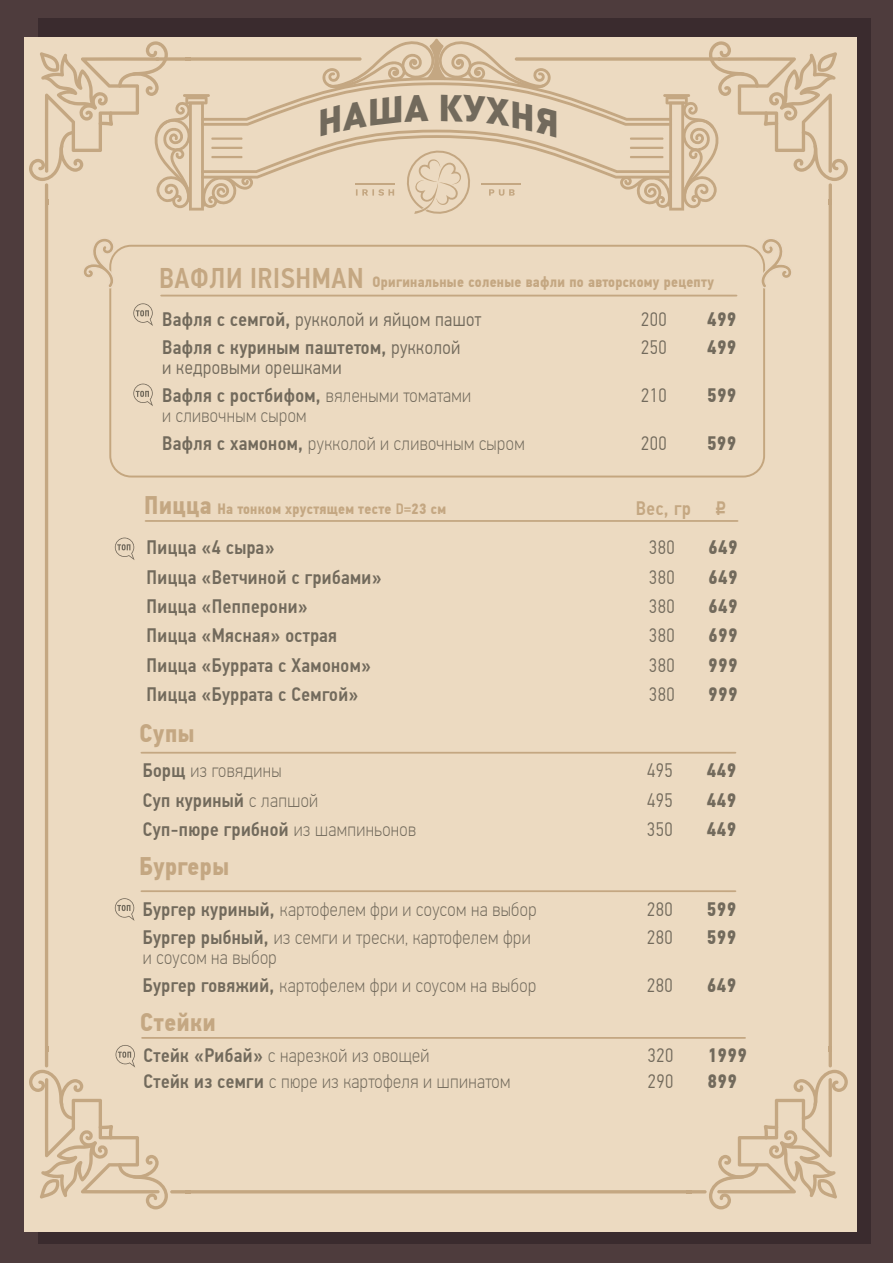
<style>
.page{position:relative;width:893px;height:1263px;background:#4e3c3d}
.page>*{position:absolute;margin:0;border:0;box-sizing:border-box;transform-origin:0 0}
.t1{font:700 25.5px "PF Din Text Cond Pro";letter-spacing:.02em;color:#c4a782}
.t2{font:100 19.5px/28.5px "PF Din Text Cond Pro";letter-spacing:.02em;color:#726a5c}
.t3{font:500 19.5px "PF Din Text Cond Pro";letter-spacing:.02em;color:#726a5c}
.t4{font:300 19.5px/28.5px "PF Din Text Cond Pro";letter-spacing:.02em;color:#726a5c}
.t5{font:700 19.5px "PF Din Text Cond Pro";letter-spacing:.02em;color:#726a5c}
.t6{font:500 19.5px "PF Din Text Cond Pro";color:#c4a782}
.t7{font:19.5px "ALS Rubl";color:#c4a782;scale:.76 1}
.t8{font:700 15px "PF Din Text Cond Pro";letter-spacing:.02em;color:#c4a782}
.s1{font-weight:500;font-size:28.5px}
.s2{font-weight:500}
.s3{font-weight:300}
.s4{font-weight:100}
.s5{font-size:25.5px}
</style>
<div class="page">
<div style="left:38px;top:18px;width:833px;height:1226px;background:#3a2b2e"></div>
<div style="left:24px;top:37px;width:833px;height:1194px;background:#ecdac1"></div>
<hr style="left:45px;top:183px;width:3px;height:884px;background:#c4a782;border-radius:2px">
<hr style="left:829px;top:183px;width:3px;height:884px;background:#c4a782;border-radius:2px">
<hr style="left:170px;top:1190px;width:537px;height:3px;background:#c4a782;border-radius:2px">
<svg style="left:709px;top:1070px;width:139px;height:139px"></svg>
<div style="left:109px;top:245px;width:656px;height:232px;border:2px solid #c4a67f;border-radius:21px"></div>
<svg style="left:160px;top:295px;width:578px;height:2px"></svg>
<svg style="left:84px;top:239px;width:31px;height:49px"></svg>
<svg style="left:760px;top:239px;width:31px;height:49px"></svg>
<svg style="left:133px;top:303px;width:20px;height:23px"></svg>
<svg style="left:133px;top:384px;width:20px;height:22px"></svg>
<svg style="left:115px;top:538px;width:20px;height:22px"></svg>
<svg style="left:115px;top:898px;width:20px;height:23px"></svg>
<svg style="left:140px;top:752px;width:597px;height:2px"></svg>
<svg style="left:140px;top:890px;width:597px;height:2px"></svg>
<svg style="left:145px;top:520px;width:594px;height:2px"></svg>
<svg style="left:29px;top:1045px;width:139px;height:164px"></svg>
<svg style="left:141px;top:1037px;width:605px;height:2px"></svg>
<svg style="left:29px;top:39px;width:819px;height:176px"></svg>
<p class="t8" style="left:159px;top:273px;width:556px"><span class="s1">ВАФЛИ IRISHMAN</span> Оригинальные соленые вафли по авторскому рецепту</p>
<p class="t4" style="left:162px;top:305px;width:321px"><span class="s2">Вафля с семгой,</span> рукколой и яйцом пашот</p>
<p class="t4" style="left:641px;top:305px;width:27px">200</p>
<p class="t5" style="left:707px;top:307px;width:31px">499</p>
<p class="t3" style="left:162px;top:336px;width:300px">Вафля с куриным паштетом, <span class="s3">рукколой</span></p>
<p class="t4" style="left:641px;top:333px;width:27px">250</p>
<p class="t5" style="left:707px;top:336px;width:31px">499</p>
<p class="t4" style="left:162px;top:353px;width:310px">и кедровыми орешками<br><span class="s2">Вафля с ростбифом,</span> <span class="s4">вялеными томатами</span></p>
<p class="t4" style="left:641px;top:381px;width:27px">210</p>
<p class="t5" style="left:707px;top:384px;width:31px">599</p>
<p class="t2" style="left:162px;top:401px;width:364px">и сливочным сыром<br><span class="s2">Вафля с хамоном,</span> рукколой и сливочным сыром</p>
<p class="t8" style="left:144px;top:500px;width:303px"><span class="s5">Пицца</span> На тонком хрустящем тесте <span class="s2">D=</span>23 см</p>
<p class="t4" style="left:641px;top:429px;width:27px">200</p>
<p class="t5" style="left:707px;top:432px;width:31px">599</p>
<p class="t6" style="left:636px;top:497px;width:56px">Вес, гр</p>
<p class="t7" style="left:715px;top:497px;width:16px">c</p>
<p class="t3" style="left:147px;top:536px;width:129px">Пицца «4 сыра»</p>
<p class="t4" style="left:649px;top:533px;width:27px">380</p>
<p class="t5" style="left:708px;top:536px;width:31px">649</p>
<p class="t3" style="left:147px;top:565px;width:236px">Пицца «Ветчиной с грибами»</p>
<p class="t4" style="left:649px;top:563px;width:27px">380</p>
<p class="t5" style="left:708px;top:565px;width:31px">649</p>
<p class="t3" style="left:147px;top:595px;width:163px">Пицца «Пепперони»</p>
<p class="t4" style="left:649px;top:592px;width:27px">380</p>
<p class="t5" style="left:708px;top:594px;width:31px">649</p>
<p class="t3" style="left:147px;top:624px;width:192px">Пицца «Мясная» острая</p>
<p class="t4" style="left:649px;top:622px;width:27px">380</p>
<p class="t5" style="left:708px;top:624px;width:31px">699</p>
<p class="t3" style="left:147px;top:653px;width:226px">Пицца «Буррата с Хамоном»</p>
<p class="t4" style="left:649px;top:651px;width:27px">380</p>
<p class="t5" style="left:708px;top:653px;width:31px">999</p>
<p class="t3" style="left:147px;top:683px;width:213px">Пицца «Буррата с Семгой»</p>
<p class="t4" style="left:649px;top:680px;width:27px">380</p>
<p class="t5" style="left:708px;top:683px;width:31px">999</p>
<h1 class="t1" style="left:140px;top:717px;width:56px">Супы</h1>
<p class="t2" style="left:143px;top:756px;width:140px"><span class="s2">Борщ</span> из говядины</p>
<p class="t4" style="left:647px;top:756px;width:27px">495</p>
<p class="t5" style="left:707px;top:759px;width:31px">449</p>
<p class="t3" style="left:143px;top:788px;width:177px">Суп куриный <span class="s4">с лапшой</span></p>
<p class="t4" style="left:647px;top:786px;width:27px">495</p>
<p class="t5" style="left:707px;top:788px;width:31px">449</p>
<p class="t3" style="left:143px;top:818px;width:275px">Суп-пюре грибной <span class="s4">из шампиньонов</span></p>
<p class="t4" style="left:647px;top:815px;width:27px">350</p>
<p class="t5" style="left:707px;top:817px;width:31px">449</p>
<h1 class="t1" style="left:140px;top:851px;width:91px">Бургеры</h1>
<p class="t2" style="left:143px;top:895px;width:395px"><span class="s2">Бургер куриный,</span> картофелем фри и соусом на выбор</p>
<p class="t4" style="left:647px;top:895px;width:27px">280</p>
<p class="t5" style="left:707px;top:897px;width:31px">599</p>
<p class="t2" style="left:143px;top:923px;width:389px"><span class="s2">Бургер рыбный,</span> из семги и трески, картофелем фри</p>
<p class="t4" style="left:647px;top:923px;width:27px">280</p>
<p class="t5" style="left:707px;top:926px;width:31px">599</p>
<p class="t2" style="left:143px;top:943px;width:395px">и соусом на выбор<br><span class="s2">Бургер говяжий,</span> картофелем фри и соусом на выбор</p>
<p class="t4" style="left:647px;top:971px;width:27px">280</p>
<p class="t5" style="left:707px;top:974px;width:31px">649</p>
<h1 class="t1" style="left:140px;top:1007px;width:77px">Стейки</h1>
<p class="t2" style="left:144px;top:1041px;width:287px"><span class="s2">Стейк «Рибай»</span> с нарезкой из овощей</p>
<p class="t4" style="left:648px;top:1041px;width:27px">320</p>
<p class="t5" style="left:707px;top:1044px;width:41px">1999</p>
<p class="t2" style="left:144px;top:1067px;width:368px"><span class="s2">Стейк из семги</span> с пюре из картофеля и шпинатом</p>
<p class="t4" style="left:648px;top:1067px;width:27px">290</p>
<p class="t5" style="left:707px;top:1069px;width:31px">899</p>
</div>
